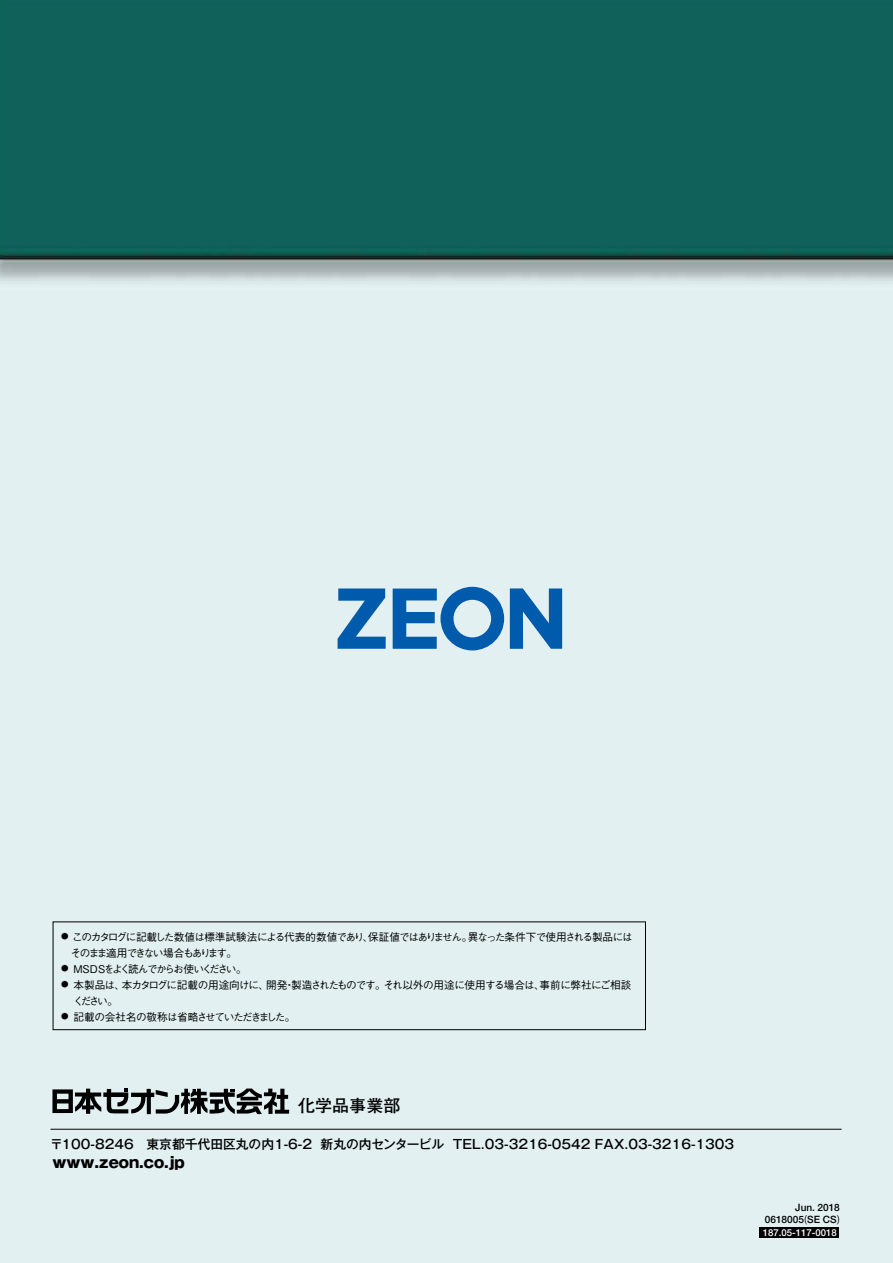
<style>
.page{position:relative;width:893px;height:1263px;background:#fff}
.page>*{position:absolute;margin:0;border:0;box-sizing:border-box;transform-origin:0 0}
.t1{font:700 16.95px "Futo Go B101 Pro";color:#000}
.t2{font:800 14.85px "Gothic MB101 Pro";color:#000}
.t3{font:500 12.75px "Gothic MB101 Pro";color:#000}
.t4{font:500 10.65px/15.9px "Gothic BBB Pro";letter-spacing:-.095em;color:#000}
.t5{font:500 10.65px/15.9px "Gothic BBB Pro";letter-spacing:-.055em;color:#000}
.t6{font:500 10.65px "Gothic BBB Pro";letter-spacing:-.065em;color:#000}
.t7{font:500 10.65px "Gothic BBB Pro";letter-spacing:-.165em;color:#000}
.t8{font:500 10.05px/12.1px "Helvetica Neue LT Std";color:#000;text-align:right}
.t9{font:500 9.6px "Helvetica Neue LT Std";color:#fff}
.s1{font-size:7.5px}
.s2{font-family:"Koz Go Pr 6 N";font-weight:400}
</style>
<div class="page">
<img style="left:0;top:0;width:893px;height:1263px">
<svg style="left:52px;top:1088px;width:237px;height:26px;background:#737a7b"></svg>
<hr style="left:50px;top:1129px;width:792px;height:1px;background:#000">
<div style="left:53px;top:922px;width:593px;height:108px;border:1px solid #000"></div>
<svg style="left:338px;top:588px;width:48px;height:61px;background:#5995c7"></svg>
<svg style="left:510px;top:588px;width:52px;height:61px;background:#478ac1"></svg>
<svg style="left:393px;top:587px;width:111px;height:63px;background:#639cca"></svg>
<div style="left:760px;top:1228px;width:79px;height:10px;background:#000"></div>
<p class="t4" style="left:61px;top:928px;width:573px"><span class="s1">●</span> このカタログに記載した数値は標準試験法による代表的数値であり、保証値ではありません。異なった条件下で使用される製品には　そのまま適用できない場合もあります。</p>
<p class="t7" style="left:61px;top:960px;width:187px"><span class="s1">●</span> MSDSをよく読んでからお使いください。</p>
<p class="t5" style="left:73px;top:975px;width:560px;text-indent:-12px"><span class="s1">●</span> 本製品は、本カタログに記載の用途向けに、開発・製造されたものです。それ以外の用途に使用する場合は、事前に弊社にご相談ください。</p>
<p class="t6" style="left:61px;top:1008px;width:236px"><span class="s1">●</span> 記載の会社名の敬称は省略させていただきました。</p>
<h1 class="t1" style="left:298px;top:1092px;width:104px">化学品事業部</h1>
<p class="t3" style="left:50px;top:1133px;width:685px">〒100-8246　東京都千代田区丸の内1-6-2 新丸の内センタービル TEL.03-3216-0542 FAX.03-3216-1303</p>
<h2 class="t2" style="left:52px;top:1149px;width:134px">www.zeon.co.jp</h2>
<p class="t8" style="left:765px;top:1201px;width:77px">Jun. 2018<br>0618005<span class="s2">(</span>SE CS<span class="s2">)</span></p>
<p class="t9" style="left:763px;top:1227px;width:75px">187.05-117-0018</p>
</div>
